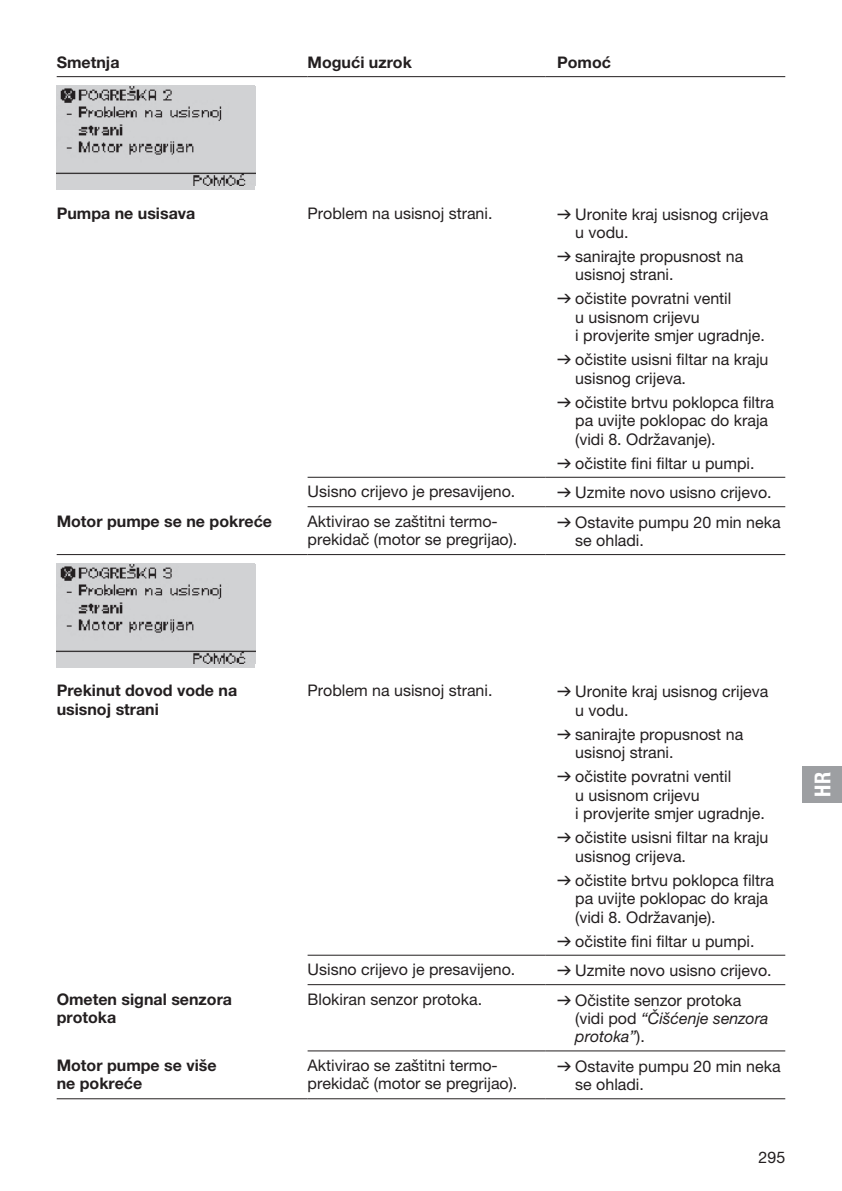
<style>
.page{position:relative;width:842px;height:1191px;background:#fff}
.page>*{position:absolute;margin:0;border:0;box-sizing:border-box;transform-origin:0 0}
.t1{font:22px "GARDENA Pro Bo Cond";color:#fff}
.t2{font:16px/18.4px "GARDENA Pro";color:#231f20}
.t3{font:700 16px/18.4px "GARDENA Pro";color:#231f20}
.s1{font-family:"Formdruck"}
.s2{font-style:italic}
</style>
<div class="page">
<hr style="left:57px;top:554px;width:251px;height:1px;background:#231f20">
<hr style="left:308px;top:76px;width:238px;height:1px;background:#231f20">
<hr style="left:546px;top:76px;width:239px;height:1px;background:#231f20">
<hr style="left:308px;top:506px;width:238px;height:1px;background:#231f20">
<hr style="left:546px;top:506px;width:239px;height:1px;background:#231f20">
<hr style="left:308px;top:554px;width:238px;height:1px;background:#231f20">
<hr style="left:546px;top:554px;width:239px;height:1px;background:#231f20">
<hr style="left:308px;top:984px;width:238px;height:1px;background:#231f20">
<hr style="left:546px;top:984px;width:239px;height:1px;background:#231f20">
<hr style="left:308px;top:1050px;width:238px;height:1px;background:#231f20">
<hr style="left:546px;top:1050px;width:239px;height:1px;background:#231f20">
<hr style="left:308px;top:1098px;width:238px;height:1px;background:#231f20">
<hr style="left:546px;top:1098px;width:239px;height:1px;background:#231f20">
<hr style="left:308px;top:477px;width:238px;height:1px;background:#231f20">
<hr style="left:546px;top:477px;width:239px;height:1px;background:#231f20">
<hr style="left:308px;top:954px;width:238px;height:1px;background:#231f20">
<hr style="left:546px;top:954px;width:239px;height:1px;background:#231f20">
<hr style="left:57px;top:1098px;width:251px;height:1px;background:#231f20">
<hr style="left:57px;top:76px;width:251px;height:1px;background:#231f20">
<div style="left:57px;top:85px;width:198px;height:105px;background:#d1d2d4"></div>
<img style="left:57px;top:87px;width:198px;height:99px">
<div style="left:57px;top:563px;width:198px;height:105px;background:#d1d2d4"></div>
<img style="left:57px;top:564px;width:198px;height:100px">
<div style="left:802px;top:766px;width:40px;height:36px;background:#9d9fa2"></div>
<p class="t3" style="left:57px;top:53px;width:64px">Smetnja</p>
<p class="t3" style="left:308px;top:53px;width:106px">Mogući uzrok</p>
<p class="t3" style="left:557px;top:53px;width:55px">Pomoć</p>
<p class="t3" style="left:57px;top:203px;width:140px">Pumpa ne usisava</p>
<p class="t2" style="left:308px;top:203px;width:186px">Problem na usisnoj strani.</p>
<p class="t2" style="left:575px;top:204px;width:195px;text-indent:-18px"><span class="s1">v</span> Uronite kraj usisnog crijeva u vodu.</p>
<p class="t2" style="left:575px;top:247px;width:170px;text-indent:-18px"><span class="s1">v</span> sanirajte propusnost na usisnoj strani.</p>
<p class="t2" style="left:575px;top:289px;width:191px;text-indent:-18px"><span class="s1">v</span> očistite povratni ventil<br>u usisnom crijevu<br>i provjerite smjer ugradnje.</p>
<p class="t2" style="left:575px;top:350px;width:195px;text-indent:-18px"><span class="s1">v</span> očistite usisni filtar na kraju usisnog crijeva.</p>
<p class="t2" style="left:575px;top:393px;width:200px;text-indent:-18px"><span class="s1">v</span> očistite brtvu poklopca filtra pa uvijte poklopac do kraja (vidi 8. Održavanje).</p>
<p class="t2" style="left:557px;top:453px;width:199px"><span class="s1">v</span> očistite fini filtar u pumpi.</p>
<p class="t2" style="left:308px;top:482px;width:209px">Usisno crijevo je presavijeno.</p>
<p class="t2" style="left:557px;top:483px;width:216px"><span class="s1">v</span> Uzmite novo usisno crijevo.</p>
<p class="t3" style="left:57px;top:511px;width:217px">Motor pumpe se ne pokreće</p>
<p class="t2" style="left:308px;top:511px;width:211px">Aktivirao se zaštitni termo&shy;prekidač (motor se pregrijao).</p>
<p class="t2" style="left:575px;top:512px;width:207px;text-indent:-18px"><span class="s1">v</span> Ostavite pumpu 20 min neka se ohladi.</p>
<p class="t3" style="left:57px;top:681px;width:182px">Prekinut dovod vode na usisnoj strani</p>
<p class="t2" style="left:308px;top:681px;width:186px">Problem na usisnoj strani.</p>
<p class="t2" style="left:575px;top:682px;width:195px;text-indent:-18px"><span class="s1">v</span> Uronite kraj usisnog crijeva u vodu.</p>
<p class="t2" style="left:575px;top:725px;width:170px;text-indent:-18px"><span class="s1">v</span> sanirajte propusnost na usisnoj strani.</p>
<p class="t2" style="left:575px;top:767px;width:191px;text-indent:-18px"><span class="s1">v</span> očistite povratni ventil<br>u usisnom crijevu<br>i provjerite smjer ugradnje.</p>
<p class="t2" style="left:575px;top:828px;width:195px;text-indent:-18px"><span class="s1">v</span> očistite usisni filtar na kraju usisnog crijeva.</p>
<p class="t2" style="left:575px;top:870px;width:200px;text-indent:-18px"><span class="s1">v</span> očistite brtvu poklopca filtra pa uvijte poklopac do kraja (vidi 8. Održavanje).</p>
<p class="t2" style="left:557px;top:931px;width:199px"><span class="s1">v</span> očistite fini filtar u pumpi.</p>
<p class="t2" style="left:308px;top:960px;width:209px">Usisno crijevo je presavijeno.</p>
<p class="t2" style="left:557px;top:961px;width:216px"><span class="s1">v</span> Uzmite novo usisno crijevo.</p>
<p class="t3" style="left:57px;top:989px;width:177px">Ometen signal senzora protoka</p>
<p class="t2" style="left:308px;top:989px;width:176px">Blokiran senzor protoka.</p>
<p class="t2" style="left:575px;top:990px;width:195px;text-indent:-18px"><span class="s1">v</span> Očistite senzor protoka (vidi pod <span class="s2">“Čišćenje senzora protoka”</span>).</p>
<p class="t3" style="left:57px;top:1055px;width:161px">Motor pumpe se više ne pokreće</p>
<p class="t2" style="left:308px;top:1055px;width:211px">Aktivirao se zaštitni termo&shy;prekidač (motor se pregrijao).</p>
<p class="t2" style="left:575px;top:1056px;width:207px;text-indent:-18px"><span class="s1">v</span> Ostavite pumpu 20 min neka se ohladi.</p>
<p class="t2" style="left:759px;top:1147px;width:28px">295</p>
<h1 class="t1" style="left:809px;top:796px;width:26px;rotate:-90deg">HR</h1>
</div>
